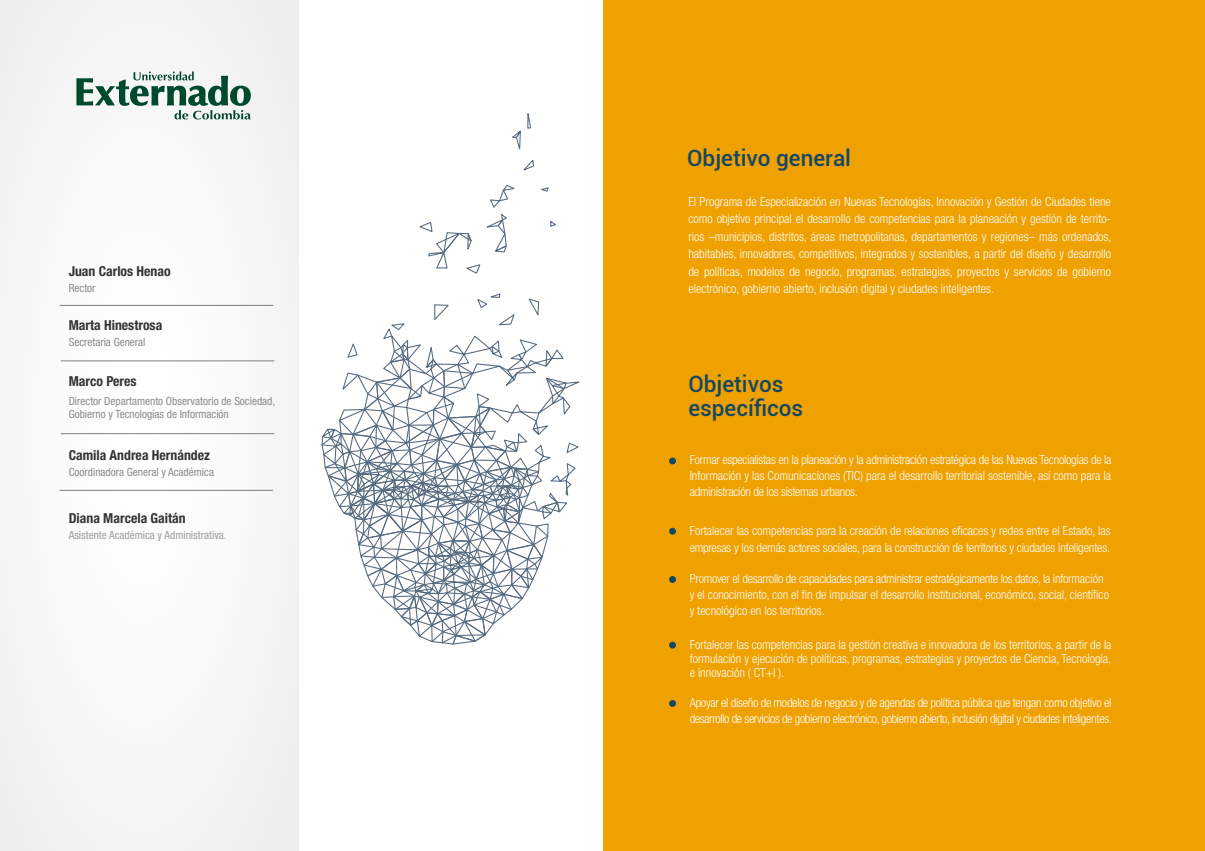
<style>
.page{position:relative;width:1205px;height:851px;background:#fff}
.page>*{position:absolute;margin:0;border:0;box-sizing:border-box;transform-origin:0 0}
.t1{font:500 22.5px/23.8px "Roboto";color:#154764}
.t2{font:700 condensed 13.75px "Helvetica Neue LT Std";color:#000}
.t3{font:300 condensed 12.5px/16.2px "Helvetica Neue LT Std";letter-spacing:-.01em;color:#fff;text-align:justify}
.t4{font:300 condensed 12.5px/16.2px "Helvetica Neue LT Std";letter-spacing:-.03em;color:#fff}
.t5{font:condensed 11.25px/12.5px "Helvetica Neue LT Std";color:#706f6f}
.t6{font:condensed 11.25px "Helvetica Neue LT Std";color:#878787}
</style>
<div class="page">
<div style="left:0;top:0;width:301px;height:850px;background:#f8f7f7"></div>
<div style="left:531px;top:0;width:674px;height:850px;background:#eea100"></div>
<svg style="left:76px;top:71px;width:175px;height:48px"></svg>
<hr style="left:60px;top:305px;width:213px;height:1px;background:#000">
<hr style="left:61px;top:360px;width:213px;height:1px;background:#000">
<hr style="left:61px;top:433px;width:213px;height:1px;background:#000">
<hr style="left:60px;top:490px;width:213px;height:1px;background:#000">
<div style="left:669px;top:457px;width:7px;height:7px;background:#154764;border-radius:50%"></div>
<div style="left:669px;top:527px;width:7px;height:7px;background:#154764;border-radius:50%"></div>
<div style="left:669px;top:576px;width:7px;height:6px;background:#154764;border-radius:50%"></div>
<div style="left:669px;top:641px;width:7px;height:7px;background:#154764;border-radius:50%"></div>
<div style="left:669px;top:700px;width:7px;height:6px;background:#154764;border-radius:50%"></div>
<div style="left:299px;top:0;width:303px;height:850px;background:#fff"></div>
<svg style="left:512px;top:113px;width:20px;height:37px"></svg>
<svg style="left:541px;top:187px;width:8px;height:5px"></svg>
<svg style="left:550px;top:221px;width:6px;height:6px"></svg>
<svg style="left:523px;top:159px;width:11px;height:12px"></svg>
<svg style="left:419px;top:185px;width:96px;height:89px"></svg>
<svg style="left:321px;top:293px;width:258px;height:352px"></svg>
<p class="t2" style="left:69px;top:263px;width:104px">Juan Carlos Henao</p>
<p class="t5" style="left:69px;top:282px;width:28px">Rector</p>
<p class="t2" style="left:69px;top:317px;width:95px">Marta Hinestrosa</p>
<p class="t5" style="left:69px;top:336px;width:78px">Secretaria General</p>
<p class="t2" style="left:69px;top:373px;width:69px">Marco Peres</p>
<p class="t5" style="left:69px;top:394px;width:208px">Director Departamento Observatorio de Sociedad,<br>Gobierno y Tecnologías de Información</p>
<p class="t2" style="left:69px;top:447px;width:143px">Camila Andrea Hernández</p>
<p class="t5" style="left:69px;top:466px;width:147px">Coordinadora General y Académica</p>
<p class="t2" style="left:69px;top:509px;width:119px">Diana Marcela Gaitán</p>
<p class="t6" style="left:69px;top:528px;width:159px">Asistente Académica y Administrativa.</p>
<h1 class="t1" style="left:687px;top:145px;width:165px">Objetivo general</h1>
<p class="t3" style="left:688px;top:193px;width:424px;line-height:17.5px">El Programa de Especialización en Nuevas Tecnologías, Innovación y Gestión de Ciudades tiene como objetivo principal el desarrollo de competencias para la planeación y gestión de territo&shy;rios –municipios, distritos, áreas metropolitanas, departamentos y regiones– más ordenados, habitables, innovadores, competitivos, integrados y sostenibles, a partir del diseño y desarrollo de políticas, modelos de negocio, programas, estrategias, proyectos y servicios de gobierno electrónico, gobierno abierto, inclusión digital y ciudades inteligentes.</p>
<h1 class="t1" style="left:688px;top:371px;width:116px">Objetivos específicos</h1>
<p class="t3" style="left:690px;top:451px;width:423px">Formar especialistas en la planeación y la administración estratégica de las Nuevas Tecnologías de la Información y las Comunicaciones (TIC) para el desarrollo territorial sostenible, así como para la administración de los sistemas urbanos.</p>
<p class="t3" style="left:690px;top:522px;width:422px">Fortalecer las competencias para la creación de relaciones eficaces y redes entre el Estado, las empresas y los demás actores sociales, para la construcción de territorios y ciudades inteligentes.</p>
<p class="t3" style="left:690px;top:570px;width:421px;text-align:left">Promover el desarrollo de capacidades para administrar estratégicamente los datos, la información y el conocimiento, con el fin de impulsar el desarrollo institucional, económico, social, científico y tecnológico en los territorios.</p>
<p class="t3" style="left:690px;top:637px;width:423px;line-height:13.8px">Fortalecer las competencias para la gestión creativa e innovadora de los territorios, a partir de la formulación y ejecución de políticas, programas, estrategias y proyectos de Ciencia, Tecnología, e innovación ( CT+I ).</p>
<p class="t4" style="left:690px;top:693px;width:424px">Apoyar el diseño de modelos de negocio y de agendas de política pública que tengan como objetivo el desarrollo de servicios de gobierno electrónico, gobierno abierto, inclusión digital y ciudades inteligentes.</p>
</div>
